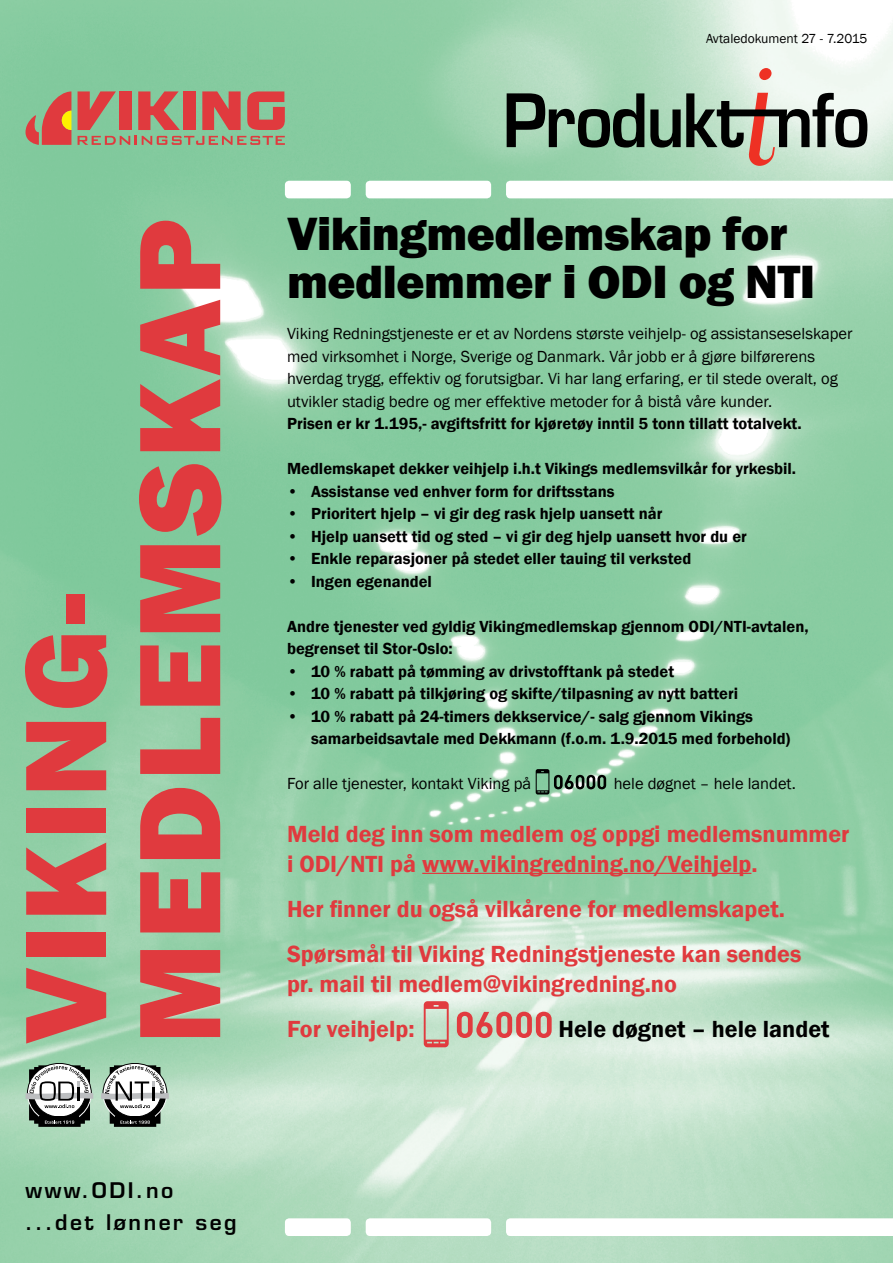
<style>
.page{position:relative;width:893px;height:1263px;background:#fff}
.page>*{position:absolute;margin:0;border:0;box-sizing:border-box;transform-origin:0 0}
.t1{font:800 120px/114px "Franklin Gothic";letter-spacing:.03em;color:#e03a3e}
.t2{font:800 48px/48px "Franklin Gothic";letter-spacing:-.01em;color:#000}
.t3{font:600 24px/45px "Franklin Gothic";color:#e03a3e}
.t4{font:600 24px "Franklin Gothic";color:#000}
.t5{font:600 21px/32.4px "Eurostile LT Std";letter-spacing:.12em;color:#000}
.t6{font:600 16.5px/22.5px "Franklin Gothic";color:#000}
.t7{font:16.5px/22.5px "Franklin Gothic";color:#000}
.t8{font:13.5px "Franklin Gothic";color:#000}
</style>
<div class="page">
<img style="left:0;top:0;width:893px;height:1263px">
<svg style="left:507px;top:93px;width:137px;height:55px"></svg>
<svg style="left:650px;top:68px;width:217px;height:98px"></svg>
<div style="left:285px;top:1218px;width:66px;height:18px;background:#fff;border-radius:4px"></div>
<div style="left:366px;top:1218px;width:125px;height:18px;background:#fff;border-radius:4px"></div>
<svg style="left:506px;top:1218px;width:387px;height:18px"></svg>
<div style="left:285px;top:181px;width:66px;height:17px;background:#fff;border-radius:4px"></div>
<div style="left:366px;top:181px;width:125px;height:17px;background:#fff;border-radius:4px"></div>
<svg style="left:506px;top:181px;width:387px;height:17px"></svg>
<svg style="left:26px;top:1063px;width:67px;height:64px"></svg>
<svg style="left:101px;top:1063px;width:68px;height:64px"></svg>
<svg style="left:138px;top:91px;width:42px;height:39px"></svg>
<div style="left:183px;top:91px;width:13px;height:39px;background:#e03a3e"></div>
<svg style="left:202px;top:91px;width:39px;height:39px"></svg>
<svg style="left:247px;top:91px;width:38px;height:39px"></svg>
<div style="left:119px;top:91px;width:13px;height:39px;background:#e03a3e"></div>
<svg style="left:78px;top:91px;width:38px;height:39px"></svg>
<svg style="left:26px;top:91px;width:45px;height:54px"></svg>
<svg style="left:78px;top:136px;width:207px;height:9px"></svg>
<hr style="left:422px;top:873px;width:329px;height:1px;background:#e03a3e">
<svg style="left:424px;top:1001px;width:25px;height:46px"></svg>
<svg style="left:457px;top:1012px;width:95px;height:26px"></svg>
<svg style="left:536px;top:769px;width:70px;height:25px"></svg>
<p class="t8" style="left:706px;top:31px;width:163px">Avtaledokument 27 - 7.2015</p>
<h1 class="t1" style="left:9px;top:1044px;width:827px;rotate:-90deg">Viking&shy;medlemskap</h1>
<h2 class="t2" style="left:287px;top:210px;width:524px">Vikingmedlemskap for medlemmer i ODI og NTI</h2>
<p class="t7" style="left:287px;top:323px;width:567px">Viking Redningstjeneste er et av Nordens største veihjelp- og assistanseselskaper med virksomhet i Norge, Sverige og Danmark. Vår jobb er å gjøre bilførerens hverdag trygg, effektiv og forutsigbar. Vi har lang erfaring, er til stede overalt, og utvikler stadig bedre og mer effektive metoder for å bistå våre kunder.</p>
<p class="t6" style="left:287px;top:412px;width:516px">Prisen er kr 1.195,- avgiftsfritt for kjøretøy inntil 5 tonn tillatt totalvekt.</p>
<p class="t6" style="left:287px;top:457px;width:511px">Medlemskapet dekker veihjelp i.h.t Vikings medlemsvilkår for yrkesbil.</p>
<p class="t6" style="left:287px;top:480px;width:329px">• Assistanse ved enhver form for driftsstans</p>
<p class="t6" style="left:287px;top:502px;width:377px">• Prioritert hjelp – vi gir deg rask hjelp uansett når</p>
<p class="t6" style="left:287px;top:525px;width:461px">• Hjelp uansett tid og sted – vi gir deg hjelp uansett hvor du er</p>
<p class="t6" style="left:287px;top:547px;width:406px">• Enkle reparasjoner på stedet eller tauing til verksted</p>
<p class="t6" style="left:287px;top:570px;width:146px">• Ingen egenandel</p>
<p class="t6" style="left:287px;top:615px;width:523px">Andre tjenester ved gyldig Vikingmedlemskap gjennom ODI/NTI-avtalen, begrenset til Stor-Oslo:</p>
<p class="t6" style="left:287px;top:660px;width:389px">• 10 % rabatt på tømming av drivstofftank på stedet</p>
<p class="t6" style="left:287px;top:682px;width:453px">• 10 % rabatt på tilkjøring og skifte/tilpasning av nytt batteri</p>
<p class="t6" style="left:311px;top:705px;width:481px;text-indent:-24px">• 10 % rabatt på 24-timers dekkservice/- salg gjennom Vikings samarbeidsavtale med Dekkmann (f.o.m. 1.9.2015 med forbehold)</p>
<p class="t7" style="left:287px;top:773px;width:246px">For alle tjenester, kontakt Viking på</p>
<p class="t7" style="left:614px;top:773px;width:184px">hele døgnet – hele landet.</p>
<h3 class="t3" style="left:287px;top:819px;width:564px;line-height:30px">Meld deg inn som medlem og oppgi medlemsnummer i ODI/NTI på www.vikingredning.no/Veihjelp.</h3>
<h3 class="t3" style="left:287px;top:886px;width:516px">Her finner du også vilkårene for medlemskapet.<br>Spørsmål til Viking Redningstjeneste kan sendes</h3>
<h3 class="t3" style="left:287px;top:961px;width:391px">pr. mail til medlem@vikingredning.no<br>For veihjelp:</h3>
<h3 class="t4" style="left:559px;top:1014px;width:273px">Hele døgnet – hele landet</h3>
<p class="t5" style="left:26px;top:1174px;width:213px">www.ODI.no ...det lønner seg</p>
</div>
